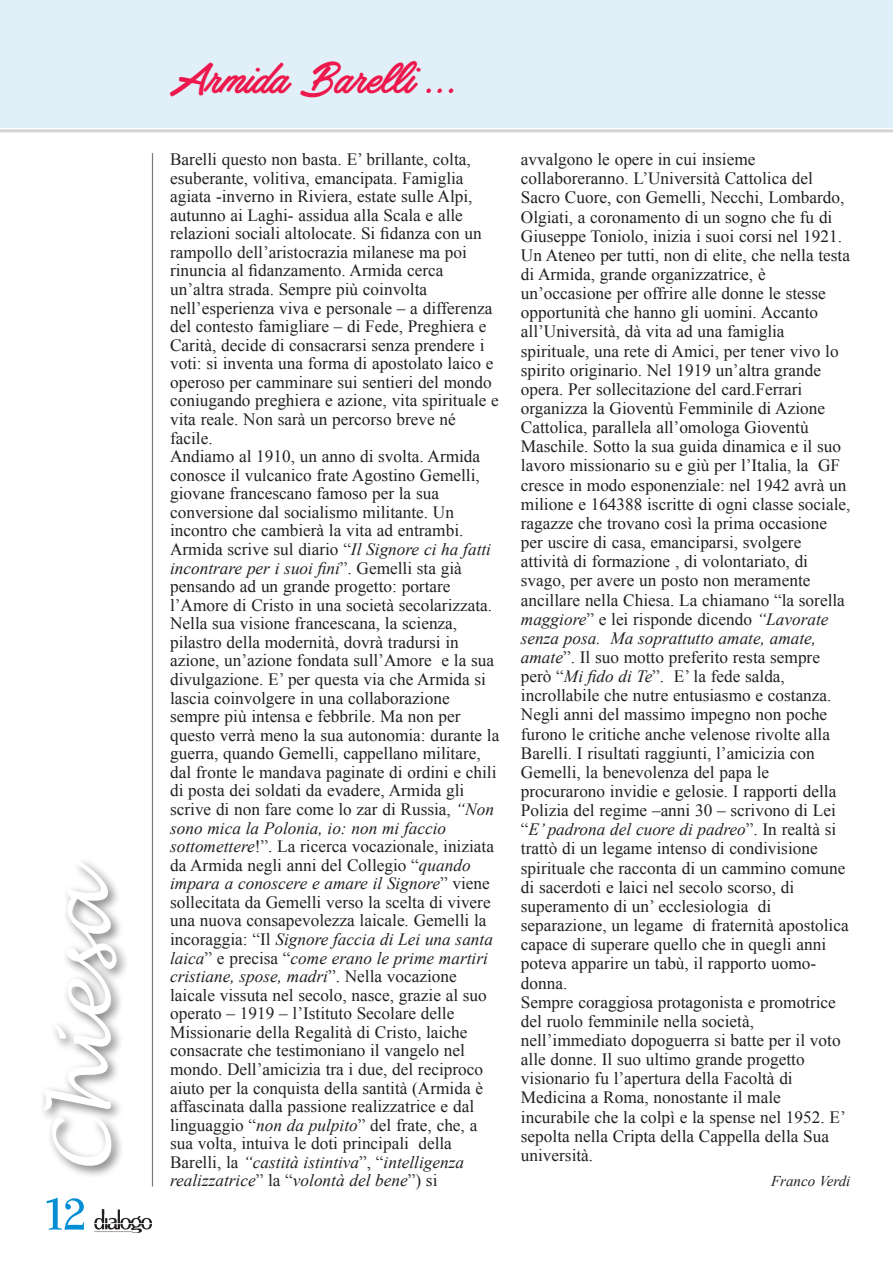
<style>
.page{position:relative;width:893px;height:1263px;background:#fff}
.page>*{position:absolute;margin:0;border:0;box-sizing:border-box;transform-origin:0 0}
.t1{font:italic 78px "Lucida Handwriting";color:#fff}
.t2{font:54px "Kontor Display";color:#008fd5}
.t3{font:51px "Haydon Brush PERSONALUSE";letter-spacing:.005em;color:#ed184b;scale:.92 1}
.t4{font:17.25px/18.6px "Times New Roman";color:#231f20}
.t5{font:italic 15px "Times New Roman";color:#231f20}
.s1{font-style:italic}
</style>
<div class="page">
<svg style="left:94px;top:1209px;width:58px;height:24px"></svg>
<div style="left:0;top:0;width:893px;height:128px;background:#e1eff9"></div>
<hr style="left:0;top:129px;width:893px;height:3px;background:#d1d2d4">
<hr style="left:152px;top:153px;width:1px;height:1033px;background:#76787b">
<div style="left:39px;top:857px;width:91px;height:322px;background:#231f20;opacity:.6"></div>
<h1 class="t1" style="left:35px;top:1174px;width:315px;rotate:-90deg">C hiesa</h1>
<h2 class="t2" style="left:47px;top:1177px;width:41px">12</h2>
<h3 class="t3" style="left:170px;top:51px;width:317px">Armida Barelli ...</h3>
<p class="t4" style="left:170px;top:150px;width:331px">Barelli questo non basta. E’ brillante, colta, esuberante, volitiva, emancipata. Famiglia agiata -inverno in Riviera, estate sulle Alpi, autunno ai Laghi- assidua alla Scala e alle relazioni sociali altolocate. Si fidanza con un rampollo dell’aristocrazia milanese ma poi rinuncia al fidanzamento. Armida cerca un’altra strada. Sempre più coinvolta nell’esperienza viva e personale – a differenza del contesto famigliare – di Fede, Preghiera e Carità, decide di consacrarsi senza prendere i voti: si inventa una forma di apostolato laico e operoso per camminare sui sentieri del mondo coniugando preghiera e azione, vita spirituale e vita reale. Non sarà un percorso breve né facile.<br>Andiamo al 1910, un anno di svolta. Armida conosce il vulcanico frate Agostino Gemelli, giovane francescano famoso per la sua conversione dal socialismo militante. Un incontro che cambierà la vita ad entrambi.<br>Armida scrive sul diario “<span class="s1">Il Signore ci ha fatti incontrare per i suoi fini</span>”. Gemelli sta già pensando ad un grande progetto: portare l’Amore di Cristo in una società secolarizzata.<br>Nella sua visione francescana, la scienza, pilastro della modernità, dovrà tradursi in azione, un’azione fondata sull’Amore e la sua divulgazione. E’ per questa via che Armida si lascia coinvolgere in una collaborazione sempre più intensa e febbrile. Ma non per questo verrà meno la sua autonomia: durante la guerra, quando Gemelli, cappellano militare, dal fronte le mandava paginate di ordini e chili di posta dei soldati da evadere, Armida gli scrive di non fare come lo zar di Russia, <span class="s1">“Non sono mica la Polonia, io: non mi faccio sottomettere</span>!”. La ricerca vocazionale, iniziata da Armida negli anni del Collegio “<span class="s1">quando impara a conoscere e amare il Signore</span>” viene sollecitata da Gemelli verso la scelta di vivere una nuova consapevolezza laicale. Gemelli la incoraggia: “Il <span class="s1">Signore faccia di Lei una santa laica</span>” e precisa “<span class="s1">come erano le prime martiri cristiane, spose, madri</span>”. Nella vocazione laicale vissuta nel secolo, nasce, grazie al suo operato – 1919 – l’Istituto Secolare delle Missionarie della Regalità di Cristo, laiche consacrate che testimoniano il vangelo nel mondo. Dell’amicizia tra i due, del reciproco aiuto per la conquista della santità (Armida è affascinata dalla passione realizzatrice e dal linguaggio “<span class="s1">non da pulpito</span>” del frate, che, a sua volta, intuiva le doti principali della Barelli, la <span class="s1">“castità istintiva</span>”, “<span class="s1">intelligenza realizzatrice</span>” la “<span class="s1">volontà del bene</span>”) si</p>
<p class="t4" style="left:521px;top:149px;width:331px;line-height:19.2px">avvalgono le opere in cui insieme collaboreranno. L’Università Cattolica del Sacro Cuore, con Gemelli, Necchi, Lombardo, Olgiati, a coronamento di un sogno che fu di Giuseppe Toniolo, inizia i suoi corsi nel 1921.<br>Un Ateneo per tutti, non di elite, che nella testa di Armida, grande organizzatrice, è un’occasione per offrire alle donne le stesse opportunità che hanno gli uomini. Accanto all’Università, dà vita ad una famiglia spirituale, una rete di Amici, per tener vivo lo spirito originario. Nel 1919 un’altra grande opera. Per sollecitazione del card.Ferrari organizza la Gioventù Femminile di Azione Cattolica, parallela all’omologa Gioventù Maschile. Sotto la sua guida dinamica e il suo lavoro missionario su e giù per l’Italia, la GF cresce in modo esponenziale: nel 1942 avrà un milione e 164388 iscritte di ogni classe sociale, ragazze che trovano così la prima occasione per uscire di casa, emanciparsi, svolgere attività di formazione , di volontariato, di svago, per avere un posto non meramente ancillare nella Chiesa. La chiamano “la sorella <span class="s1">maggiore</span>” e lei risponde dicendo <span class="s1">“Lavorate senza posa. Ma soprattutto amate, amate, amate</span>”. Il suo motto preferito resta sempre però “<span class="s1">Mi fido di Te</span>”. E’ la fede salda, incrollabile che nutre entusiasmo e costanza.<br>Negli anni del massimo impegno non poche furono le critiche anche velenose rivolte alla Barelli. I risultati raggiunti, l’amicizia con Gemelli, la benevolenza del papa le procurarono invidie e gelosie. I rapporti della Polizia del regime –anni 30 – scrivono di Lei “<span class="s1">E’ padrona del cuore di padreo</span>”. In realtà si trattò di un legame intenso di condivisione spirituale che racconta di un cammino comune di sacerdoti e laici nel secolo scorso, di superamento di un’ ecclesiologia di separazione, un legame di fraternità apostolica capace di superare quello che in quegli anni poteva apparire un tabù, il rapporto uomo&shy;donna.<br>Sempre coraggiosa protagonista e promotrice del ruolo femminile nella società, nell’immediato dopoguerra si batte per il voto alle donne. Il suo ultimo grande progetto visionario fu l’apertura della Facoltà di Medicina a Roma, nonostante il male incurabile che la colpì e la spense nel 1952. E’ sepolta nella Cripta della Cappella della Sua università.</p>
<p class="t5" style="left:771px;top:1171px;width:81px">Franco Verdi</p>
</div>
